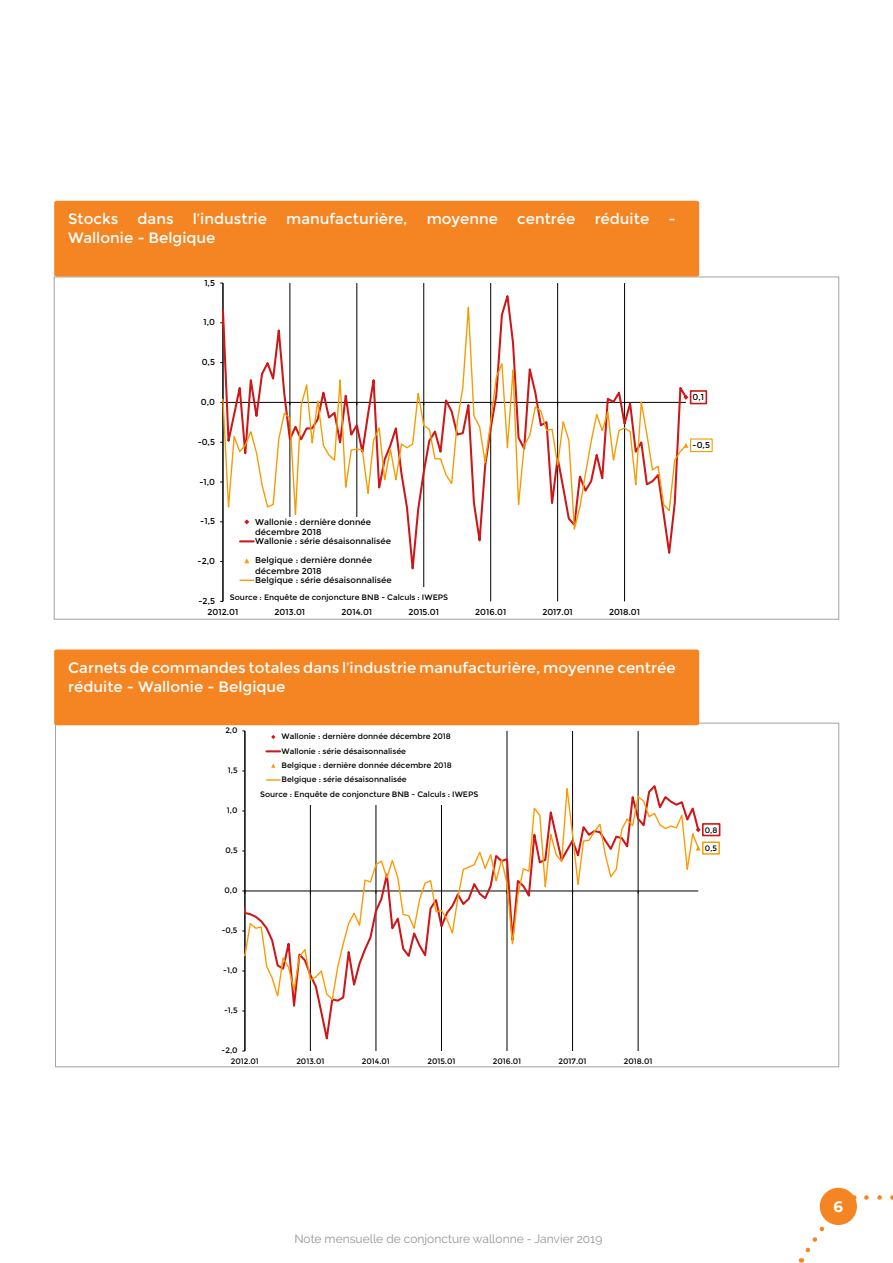
<style>
.page{position:relative;width:893px;height:1263px;background:#fff}
.page>*{position:absolute;margin:0;border:0;box-sizing:border-box;transform-origin:0 0}
.Texte_courant{font:15px/19.5px "Montserrat";color:#fff}
.t1{font:700 15px "Montserrat";color:#fff}
.t2{font:12px "Raleway";color:#939598}
.t3{font:8.55px/10.4px "Montserrat";color:#000}
.t4{font:7.8px "Montserrat";color:#000}
</style>
<div class="page">
<div style="left:820px;top:1188px;width:37px;height:37px;background:#f58523;border-radius:50%"></div>
<svg style="left:801px;top:1217px;width:30px;height:46px"></svg>
<svg style="left:866px;top:1195px;width:16px;height:5px"></svg>
<div style="left:54px;top:201px;width:645px;height:76px;background:#f58523"></div>
<div style="left:54px;top:649px;width:645px;height:76px;background:#f58523"></div>
<svg style="left:223px;top:284px;width:463px;height:318px"></svg>
<svg style="left:683px;top:395px;width:5px;height:5px"></svg>
<svg style="left:683px;top:443px;width:5px;height:5px"></svg>
<div style="left:690px;top:390px;width:17px;height:14px;border:2px solid #cd1719"></div>
<div style="left:690px;top:438px;width:23px;height:14px;border:1px solid #f59c00"></div>
<div style="left:226px;top:517px;width:179px;height:78px;background:#fff"></div>
<svg style="left:244px;top:519px;width:5px;height:5px"></svg>
<svg style="left:240px;top:540px;width:14px;height:2px"></svg>
<svg style="left:244px;top:558px;width:5px;height:5px"></svg>
<svg style="left:240px;top:580px;width:14px;height:1px"></svg>
<div style="left:228px;top:588px;width:221px;height:18px;background:#fff"></div>
<svg style="left:245px;top:735px;width:454px;height:316px"></svg>
<svg style="left:696px;top:827px;width:5px;height:5px"></svg>
<svg style="left:696px;top:845px;width:5px;height:5px"></svg>
<div style="left:702px;top:823px;width:18px;height:13px;border:2px solid #cd1719"></div>
<div style="left:702px;top:841px;width:18px;height:14px;border:1px solid #f59c00"></div>
<div style="left:252px;top:730px;width:214px;height:57px;background:#fff"></div>
<svg style="left:271px;top:735px;width:4px;height:4px"></svg>
<svg style="left:266px;top:750px;width:14px;height:2px"></svg>
<svg style="left:271px;top:763px;width:4px;height:5px"></svg>
<svg style="left:266px;top:779px;width:14px;height:2px"></svg>
<div style="left:259px;top:784px;width:223px;height:20px;background:#fff"></div>
<p class="Texte_courant" style="left:68px;top:209px;width:52px">Stocks</p>
<p class="Texte_courant" style="left:138px;top:209px;width:38px">dans</p>
<p class="Texte_courant" style="left:193px;top:209px;width:76px">l’industrie</p>
<p class="Texte_courant" style="left:286px;top:209px;width:123px">manufacturière,</p>
<p class="Texte_courant" style="left:427px;top:209px;width:73px">moyenne</p>
<p class="Texte_courant" style="left:517px;top:209px;width:60px">centrée</p>
<p class="Texte_courant" style="left:595px;top:209px;width:56px">réduite</p>
<p class="Texte_courant" style="left:668px;top:209px;width:9px">-</p>
<p class="Texte_courant" style="left:68px;top:229px;width:149px">Wallonie - Belgique</p>
<p class="t3" style="left:204px;top:278px;width:12px">1,5</p>
<p class="t3" style="left:203px;top:317px;width:13px">1,0</p>
<p class="t3" style="left:202px;top:357px;width:15px">0,5</p>
<p class="t3" style="left:201px;top:397px;width:16px">0,0</p>
<p class="t3" style="left:198px;top:437px;width:19px">-0,5</p>
<p class="t3" style="left:199px;top:476px;width:17px">-1,0</p>
<p class="t3" style="left:200px;top:516px;width:16px">-1,5</p>
<p class="t3" style="left:198px;top:556px;width:19px">-2,0</p>
<p class="t3" style="left:199px;top:596px;width:18px">-2,5</p>
<p class="t3" style="left:255px;top:516px;width:118px">Wallonie : dernière donnée décembre 2018</p>
<p class="t3" style="left:255px;top:536px;width:137px">Wallonie : série désaisonnalisée</p>
<p class="t3" style="left:255px;top:555px;width:118px">Belgique : dernière donnée décembre 2018</p>
<p class="t3" style="left:255px;top:575px;width:138px">Belgique : série désaisonnalisée</p>
<p class="t4" style="left:230px;top:592px;width:220px">Source : Enquête de conjoncture BNB - Calculs : IWEPS</p>
<p class="t3" style="left:208px;top:607px;width:32px">2012.01</p>
<p class="t3" style="left:275px;top:607px;width:32px">2013.01</p>
<p class="t3" style="left:342px;top:607px;width:32px">2014.01</p>
<p class="t3" style="left:408px;top:607px;width:32px">2015.01</p>
<p class="t3" style="left:475px;top:607px;width:33px">2016.01</p>
<p class="t3" style="left:542px;top:607px;width:32px">2017.01</p>
<p class="t3" style="left:609px;top:607px;width:33px">2018.01</p>
<p class="t3" style="left:693px;top:392px;width:13px">0,1</p>
<p class="t3" style="left:693px;top:440px;width:19px">-0,5</p>
<p class="Texte_courant" style="left:68px;top:658px;width:609px">Carnets de commandes totales dans l’industrie manufacturière, moyenne centrée réduite - Wallonie - Belgique</p>
<p class="t4" style="left:225px;top:726px;width:14px">2,0</p>
<p class="t4" style="left:228px;top:766px;width:11px">1,5</p>
<p class="t4" style="left:227px;top:806px;width:12px">1,0</p>
<p class="t4" style="left:225px;top:846px;width:14px">0,5</p>
<p class="t4" style="left:225px;top:886px;width:15px">0,0</p>
<p class="t4" style="left:222px;top:926px;width:17px">-0,5</p>
<p class="t4" style="left:223px;top:966px;width:16px">-1,0</p>
<p class="t4" style="left:224px;top:1006px;width:15px">-1,5</p>
<p class="t4" style="left:222px;top:1046px;width:17px">-2,0</p>
<p class="t4" style="left:282px;top:732px;width:171px">Wallonie : dernière donnée décembre 2018</p>
<p class="t4" style="left:282px;top:746px;width:126px">Wallonie : série désaisonnalisée</p>
<p class="t4" style="left:282px;top:761px;width:172px">Belgique : dernière donnée décembre 2018</p>
<p class="t4" style="left:282px;top:775px;width:127px">Belgique : série désaisonnalisée</p>
<p class="t4" style="left:260px;top:790px;width:220px">Source : Enquête de conjoncture BNB - Calculs : IWEPS</p>
<p class="t4" style="left:231px;top:1056px;width:30px">2012.01</p>
<p class="t4" style="left:296px;top:1056px;width:30px">2013.01</p>
<p class="t4" style="left:362px;top:1056px;width:30px">2014.01</p>
<p class="t4" style="left:427px;top:1056px;width:30px">2015.01</p>
<p class="t4" style="left:493px;top:1056px;width:30px">2016.01</p>
<p class="t4" style="left:559px;top:1056px;width:30px">2017.01</p>
<p class="t4" style="left:624px;top:1056px;width:30px">2018.01</p>
<p class="t4" style="left:705px;top:825px;width:14px">0,8</p>
<p class="t4" style="left:705px;top:844px;width:14px">0,5</p>
<p class="t2" style="left:294px;top:1231px;width:309px">Note mensuelle de conjoncture wallonne - Janvier 2019</p>
<p class="t1" style="left:834px;top:1196px;width:11px">6</p>
</div>
